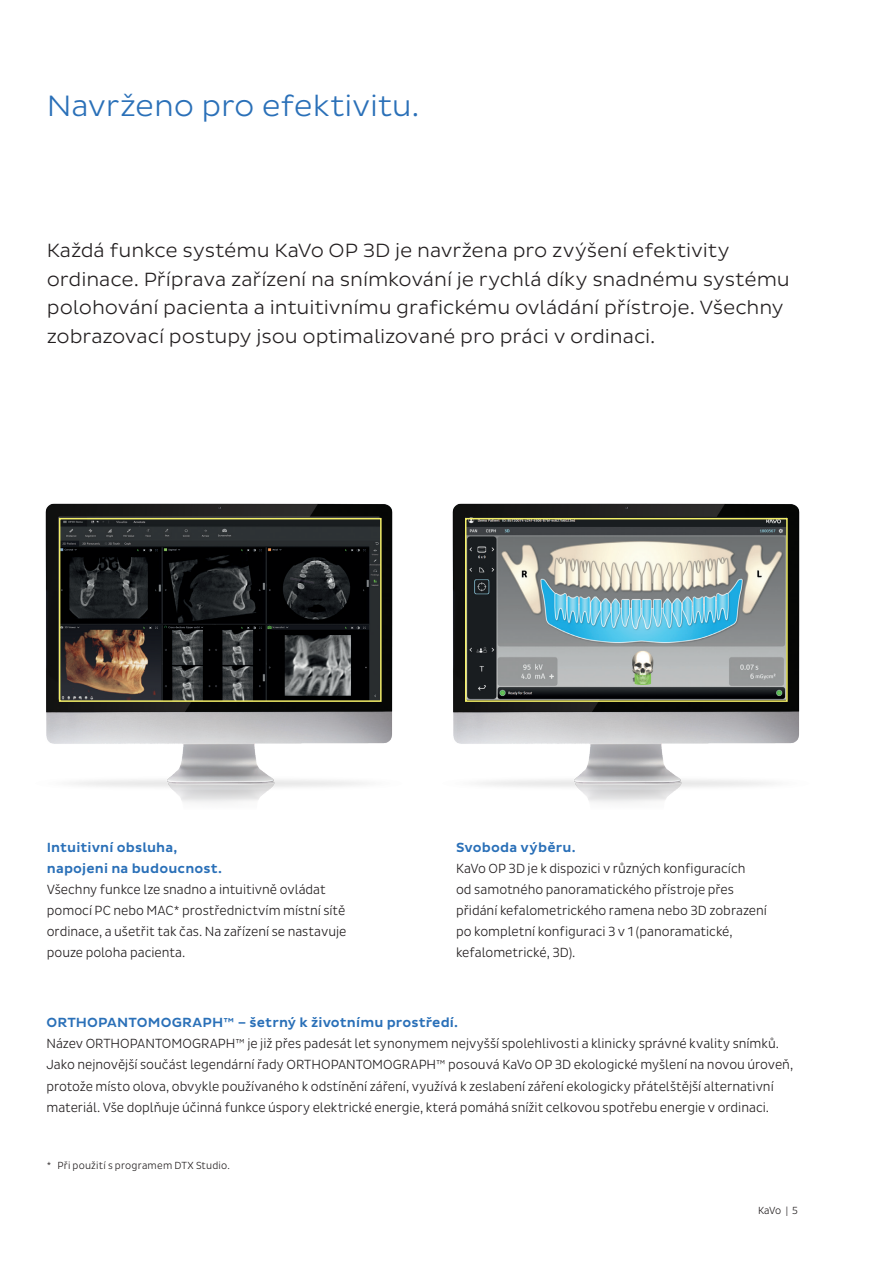
<style>
.page{position:relative;width:893px;height:1263px;background:#fff}
.page>*{position:absolute;margin:0;border:0;box-sizing:border-box;transform-origin:0 0}
.t1{font:300 30px "Pluto Sans";letter-spacing:-.005em;color:#2a70b8}
.t2{font:300 19.5px/28.5px "Pluto Sans";letter-spacing:-.005em;color:#231f20}
.t3{font:300 13.5px/21px "Pluto Sans Cond";color:#231f20}
.t4{font:500 13.5px/21px "Pluto Sans";letter-spacing:.01em;color:#2a70b8}
.t5{font:300 10.5px "Pluto Sans Cond";letter-spacing:.015em;color:#231f20}
</style>
<div class="page">
<img style="left:452px;top:503px;width:348px;height:300px">
<img style="left:45px;top:503px;width:348px;height:300px">
<div style="left:59px;top:518px;width:323px;height:184px;border:2px solid #f4ef67"></div>
<div style="left:465px;top:518px;width:323px;height:184px;border:2px solid #f4ef67"></div>
<h1 class="t1" style="left:47px;top:89px;width:374px">Navrženo pro efektivitu.</h1>
<p class="t2" style="left:47px;top:237px;width:745px">Každá funkce systému KaVo OP 3D je navržena pro zvýšení efektivity ordinace. Příprava zařízení na snímkování je rychlá díky snadnému systému polohování pacienta a intuitivnímu grafickému ovládání přístroje. Všechny zobrazovací postupy jsou optimalizované pro práci v ordinaci.</p>
<p class="t4" style="left:47px;top:837px;width:177px">Intuitivní obsluha, napojeni na budoucnost.</p>
<p class="t3" style="left:47px;top:879px;width:301px">Všechny funkce lze snadno a intuitivně ovládat pomocí PC nebo MAC* prostřednictvím místní sítě ordinace, a ušetřit tak čas. Na zařízení se nastavuje pouze poloha pacienta.</p>
<p class="t4" style="left:456px;top:837px;width:121px">Svoboda výběru.</p>
<p class="t3" style="left:456px;top:858px;width:312px">KaVo OP 3D je k dispozici v různých konfiguracích<br>od samotného panoramatického přístroje přes přidání kefalometrického ramena nebo 3D zobrazení po kompletní konfiguraci 3 v 1 (panoramatické, kefalometrické, 3D).</p>
<p class="t4" style="left:46px;top:1013px;width:413px">ORTHOPANTOMOGRAPH™ – šetrný k životnímu prostředí.</p>
<p class="t3" style="left:46px;top:1033px;width:748px">Název ORTHOPANTOMOGRAPH™ je již přes padesát let synonymem nejvyšší spolehlivosti a klinicky správné kvality snímků.<br>Jako nejnovější součást legendární řady ORTHOPANTOMOGRAPH™ posouvá KaVo OP 3D ekologické myšlení na novou úroveň, protože místo olova, obvykle používaného k odstínění záření, využívá k zeslabení záření ekologicky přátelštější alternativní materiál. Vše doplňuje účinná funkce úspory elektrické energie, která pomáhá snížit celkovou spotřebu energie v ordinaci.</p>
<p class="t5" style="left:47px;top:1160px;width:185px">* Při použití s programem DTX Studio.</p>
<p class="t5" style="left:758px;top:1204px;width:41px">KaVo | 5</p>
</div>
